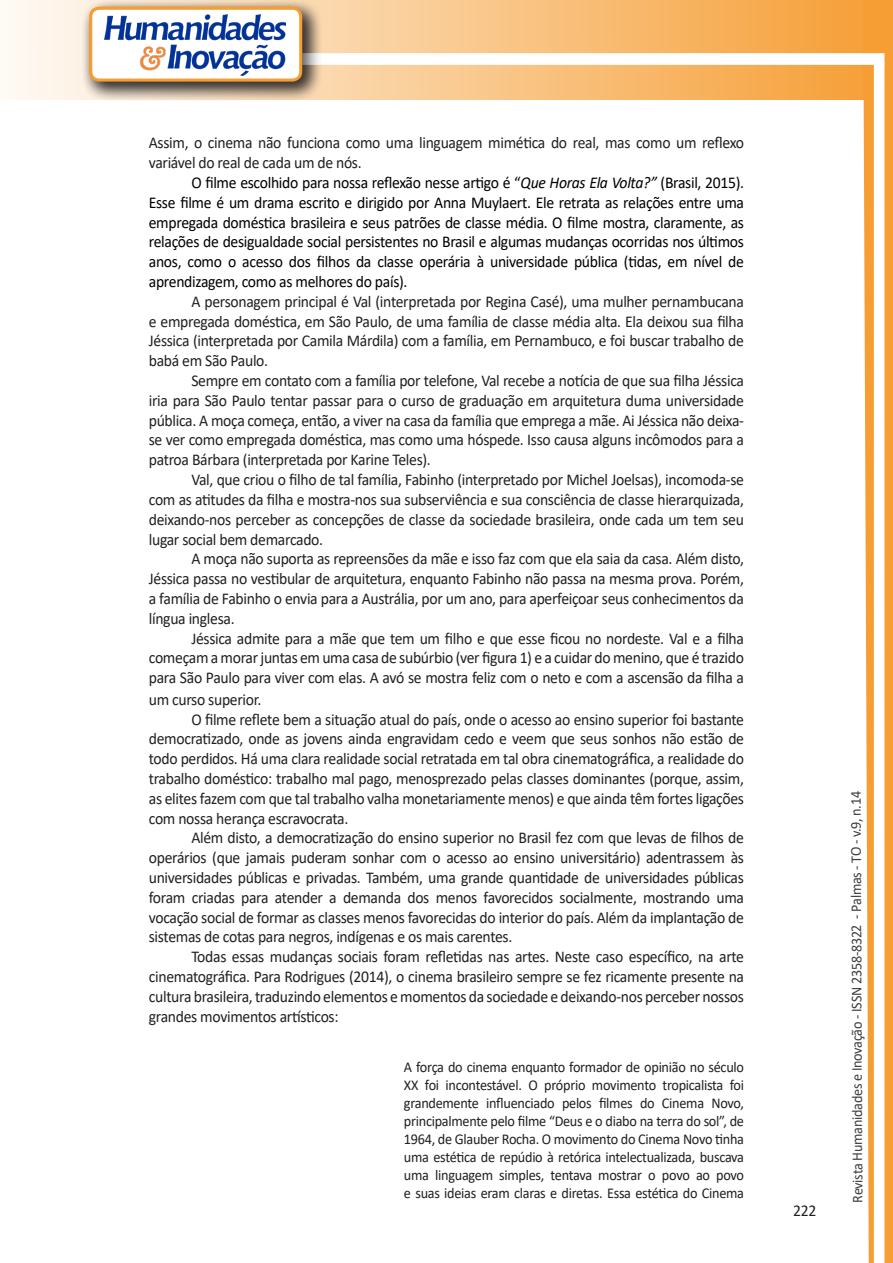
<style>
.page{position:relative;width:893px;height:1263px;background:#fff}
.page>*{position:absolute;margin:0;border:0;box-sizing:border-box;transform-origin:0 0}
.texto{font:16.5px/19.8px "Calibri";letter-spacing:-.02em;color:#231f20;text-align:justify;scale:.95 1}
.texto-2{font:16.5px/19.8px "Calibri";letter-spacing:-.02em;color:#000;text-align:justify;scale:.95 1}
.citacao{font:15px/18px "Calibri";letter-spacing:-.02em;color:#231f20;text-align:justify;scale:.95 1}
.t1{font:15px "Calibri";letter-spacing:-.025em;color:#3e3e3f;scale:.95 1}
.s1{font-style:italic}
</style>
<div class="page">
<svg style="left:5px;top:0;width:858px;height:100px;background:#f9c484"></svg>
<div style="left:302px;top:53px;width:582px;height:12px;background:#fff;border:2px solid #fff"></div>
<svg style="left:863px;top:0;width:30px;height:1263px"></svg>
<div style="left:81px;top:0;width:241px;height:102px;background:#231f20;opacity:.75"></div>
<svg style="left:91px;top:8px;width:210px;height:72px"></svg>
<div style="left:89px;top:7px;width:213px;height:75px;border:3px solid #f69e34;border-radius:9px"></div>
<p class="texto" style="left:149px;top:133px;width:628px">Assim, o cinema não funciona como uma linguagem mimética do real, mas como um reflexo variável do real de cada um de nós.</p>
<p class="texto-2" style="left:149px;top:172px;width:628px;text-indent:43px">O filme escolhido para nossa reflexão nesse artigo é “<span class="s1">Que Horas Ela Volta?”</span> (Brasil, 2015).<br>Esse filme é um drama escrito e dirigido por Anna Muylaert. Ele retrata as relações entre uma empregada doméstica brasileira e seus patrões de classe média. O filme mostra, claramente, as relações de desigualdade social persistentes no Brasil e algumas mudanças ocorridas nos últimos anos, como o acesso dos filhos da classe operária à universidade pública (tidas, em nível de aprendizagem, como as melhores do país).</p>
<p class="texto" style="left:149px;top:291px;width:628px;text-indent:43px">A personagem principal é Val (interpretada por Regina Casé), uma mulher pernambucana e empregada doméstica, em São Paulo, de uma família de classe média alta. Ela deixou sua filha Jéssica (interpretada por Camila Márdila) com a família, em Pernambuco, e foi buscar trabalho de babá em São Paulo.</p>
<p class="texto" style="left:149px;top:370px;width:628px;text-indent:43px">Sempre em contato com a família por telefone, Val recebe a notícia de que sua filha Jéssica iria para São Paulo tentar passar para o curso de graduação em arquitetura duma universidade pública. A moça começa, então, a viver na casa da família que emprega a mãe. Ai Jéssica não deixa&shy;se ver como empregada doméstica, mas como uma hóspede. Isso causa alguns incômodos para a patroa Bárbara (interpretada por Karine Teles).</p>
<p class="texto" style="left:149px;top:469px;width:628px;text-indent:43px">Val, que criou o filho de tal família, Fabinho (interpretado por Michel Joelsas), incomoda-se com as atitudes da filha e mostra-nos sua subserviência e sua consciência de classe hierarquizada, deixando-nos perceber as concepções de classe da sociedade brasileira, onde cada um tem seu lugar social bem demarcado.</p>
<p class="texto" style="left:149px;top:548px;width:628px;text-indent:43px">A moça não suporta as repreensões da mãe e isso faz com que ela saia da casa. Além disto, Jéssica passa no vestibular de arquitetura, enquanto Fabinho não passa na mesma prova. Porém, a família de Fabinho o envia para a Austrália, por um ano, para aperfeiçoar seus conhecimentos da língua inglesa.</p>
<p class="texto" style="left:149px;top:628px;width:628px;text-indent:43px">Jéssica admite para a mãe que tem um filho e que esse ficou no nordeste. Val e a filha começam a morar juntas em uma casa de subúrbio (ver figura 1) e a cuidar do menino, que é trazido para São Paulo para viver com elas. A avó se mostra feliz com o neto e com a ascensão da filha a</p>
<p class="texto" style="left:149px;top:689px;width:120px">um curso superior.</p>
<p class="texto" style="left:149px;top:709px;width:628px;text-indent:43px">O filme reflete bem a situação atual do país, onde o acesso ao ensino superior foi bastante democratizado, onde as jovens ainda engravidam cedo e veem que seus sonhos não estão de todo perdidos. Há uma clara realidade social retratada em tal obra cinematográfica, a realidade do trabalho doméstico: trabalho mal pago, menosprezado pelas classes dominantes (porque, assim, as elites fazem com que tal trabalho valha monetariamente menos) e que ainda têm fortes ligações com nossa herança escravocrata.</p>
<p class="texto" style="left:149px;top:827px;width:628px;text-indent:43px">Além disto, a democratização do ensino superior no Brasil fez com que levas de filhos de operários (que jamais puderam sonhar com o acesso ao ensino universitário) adentrassem às universidades públicas e privadas. Também, uma grande quantidade de universidades públicas foram criadas para atender a demanda dos menos favorecidos socialmente, mostrando uma vocação social de formar as classes menos favorecidas do interior do país. Além da implantação de sistemas de cotas para negros, indígenas e os mais carentes.</p>
<p class="texto" style="left:149px;top:946px;width:628px;text-indent:43px">Todas essas mudanças sociais foram refletidas nas artes. Neste caso específico, na arte cinematográfica. Para Rodrigues (2014), o cinema brasileiro sempre se fez ricamente presente na cultura brasileira, traduzindo elementos e momentos da sociedade e deixando-nos perceber nossos grandes movimentos artísticos:</p>
<p class="citacao" style="left:404px;top:1058px;width:360px">A força do cinema enquanto formador de opinião no século XX foi incontestável. O próprio movimento tropicalista foi grandemente influenciado pelos filmes do Cinema Novo, principalmente pelo filme “Deus e o diabo na terra do sol”, de 1964, de Glauber Rocha. O movimento do Cinema Novo tinha uma estética de repúdio à retórica intelectualizada, buscava uma linguagem simples, tentava mostrar o povo ao povo e suas ideias eram claras e diretas. Essa estética do Cinema</p>
<p class="texto" style="left:793px;top:1200px;width:26px">222</p>
<p class="t1" style="left:846px;top:1203px;width:435px;rotate:-90deg">Revista Humanidades e Inovação - ISSN 2358-8322 - Palmas - TO - v.9, n.14</p>
</div>
